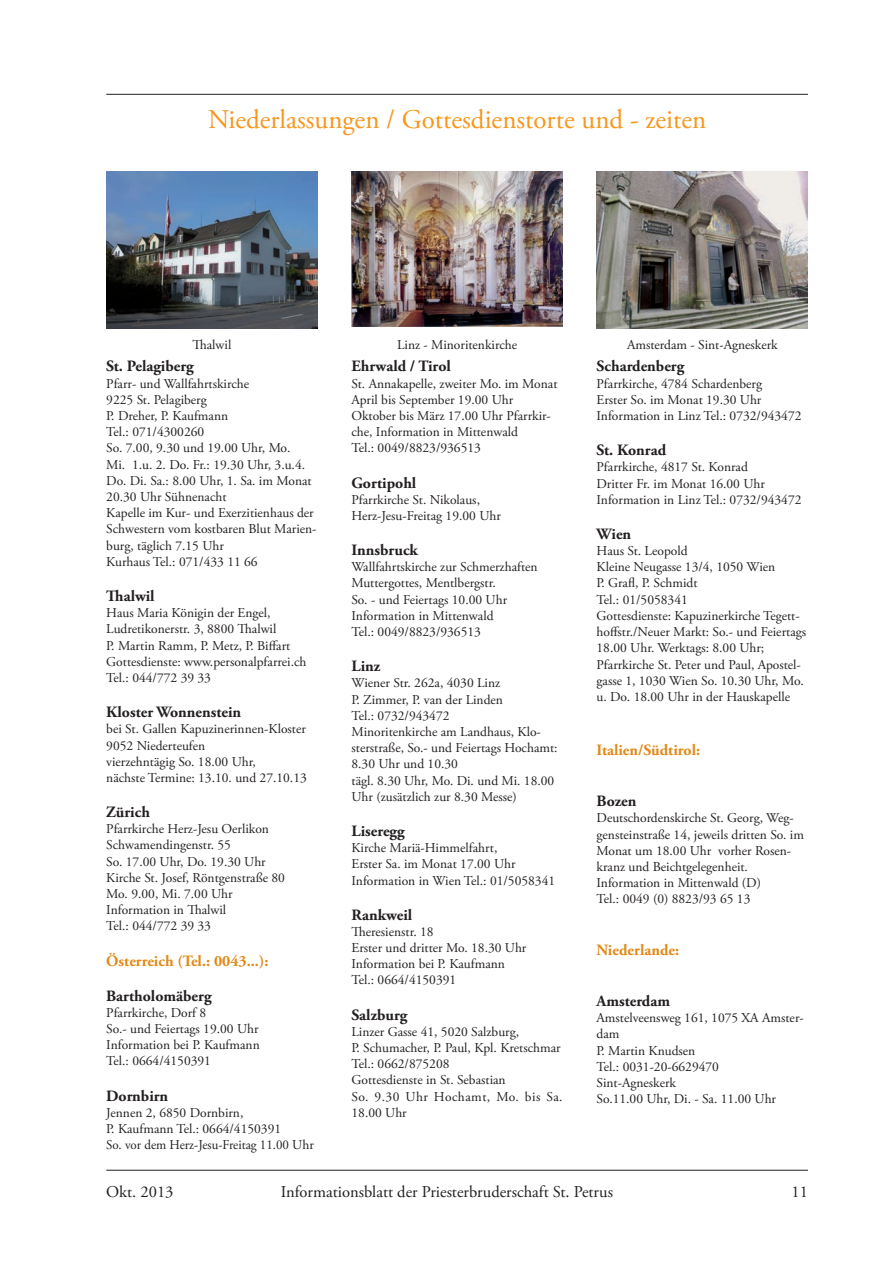
<style>
.page{position:relative;width:893px;height:1263px;background:#fff}
.page>*{position:absolute;margin:0;border:0;box-sizing:border-box;transform-origin:0 0}
.t1{font:27px "Adobe Garamond Pro";color:#f7971d}
.t2{font:16.5px "Adobe Garamond Pro";color:#231f20}
.t3{font:700 15.75px "Adobe Garamond Pro";color:#231f20}
.t4{font:700 15.75px "Adobe Garamond Pro";color:#e08918}
.t5{font:13.5px/16.2px "Adobe Garamond Pro";color:#231f20}
</style>
<div class="page">
<hr style="left:106px;top:1170px;width:702px;height:1px;background:#231f20">
<hr style="left:106px;top:94px;width:702px;height:1px;background:#231f20">
<img style="left:106px;top:171px;width:211px;height:158px">
<img style="left:352px;top:171px;width:211px;height:155px">
<img style="left:597px;top:171px;width:211px;height:158px">
<h1 class="t1" style="left:208px;top:103px;width:500px">Niederlassungen / Gottesdienstorte und - zeiten</h1>
<p class="t5" style="left:192px;top:337px;width:40px">Thalwil</p>
<p class="t5" style="left:397px;top:337px;width:122px">Linz - Minoritenkirche</p>
<p class="t5" style="left:627px;top:337px;width:152px">Amsterdam - Sint-Agneskerk</p>
<p class="t3" style="left:106px;top:357px;width:89px">St. Pelagiberg</p>
<p class="t5" style="left:106px;top:376px;width:212px">Pfarr- und Wallfahrtskirche<br>9225 St. Pelagiberg<br>P. Dreher, P. Kaufmann<br>Tel.: 071/4300260<br>So. 7.00, 9.30 und 19.00 Uhr, Mo.<br>Mi. 1.u. 2. Do. Fr.: 19.30 Uhr, 3.u.4.<br>Do. Di. Sa.: 8.00 Uhr, 1. Sa. im Monat<br>20.30 Uhr Sühnenacht<br>Kapelle im Kur- und Exerzitienhaus der<br>Schwestern vom kostbaren Blut Marien&shy;burg, täglich 7.15 Uhr<br>Kurhaus Tel.: 071/433 11 66</p>
<p class="t3" style="left:106px;top:587px;width:50px">Thalwil</p>
<p class="t5" style="left:106px;top:605px;width:202px">Haus Maria Königin der Engel,<br>Ludretikonerstr. 3, 8800 Thalwil<br>P. Martin Ramm, P. Metz, P. Biffart<br>Gottesdienste: www.personalpfarrei.ch<br>Tel.: 044/772 39 33</p>
<p class="t3" style="left:106px;top:703px;width:136px">Kloster Wonnenstein</p>
<p class="t5" style="left:106px;top:721px;width:202px">bei St. Gallen Kapuzinerinnen-Kloster<br>9052 Niederteufen<br>vierzehntägig So. 18.00 Uhr,<br>nächste Termine: 13.10. und 27.10.13</p>
<p class="t3" style="left:106px;top:803px;width:45px">Zürich</p>
<p class="t5" style="left:106px;top:821px;width:180px">Pfarrkirche Herz-Jesu Oerlikon<br>Schwamendingenstr. 55<br>So. 17.00 Uhr, Do. 19.30 Uhr<br>Kirche St. Josef, Röntgenstraße 80<br>Mo. 9.00, Mi. 7.00 Uhr<br>Information in Thalwil<br>Tel.: 044/772 39 33</p>
<p class="t4" style="left:106px;top:951px;width:164px">Österreich (Tel.: 0043...):</p>
<p class="t3" style="left:106px;top:986px;width:107px">Bartholomäberg</p>
<p class="t5" style="left:106px;top:1005px;width:155px">Pfarrkirche, Dorf 8<br>So.- und Feiertags 19.00 Uhr<br>Information bei P. Kaufmann<br>Tel.: 0664/4150391</p>
<p class="t3" style="left:106px;top:1086px;width:63px">Dornbirn</p>
<p class="t5" style="left:106px;top:1105px;width:209px">Jennen 2, 6850 Dornbirn,<br>P. Kaufmann Tel.: 0664/4150391<br>So. vor dem Herz-Jesu-Freitag 11.00 Uhr</p>
<p class="t3" style="left:351px;top:357px;width:101px">Ehrwald / Tirol</p>
<p class="t5" style="left:351px;top:376px;width:207px">St. Annakapelle, zweiter Mo. im Monat<br>April bis September 19.00 Uhr<br>Oktober bis März 17.00 Uhr Pfarrkir&shy;che, Information in Mittenwald<br>Tel.: 0049/8823/936513</p>
<p class="t3" style="left:351px;top:473px;width:66px">Gortipohl</p>
<p class="t5" style="left:351px;top:492px;width:151px">Pfarrkirche St. Nikolaus,<br>Herz-Jesu-Freitag 19.00 Uhr</p>
<p class="t3" style="left:351px;top:541px;width:68px">Innsbruck</p>
<p class="t5" style="left:351px;top:559px;width:188px">Wallfahrtskirche zur Schmerzhaften<br>Muttergottes, Mentlbergstr.<br>So. - und Feiertags 10.00 Uhr<br>Information in Mittenwald<br>Tel.: 0049/8823/936513</p>
<p class="t3" style="left:351px;top:657px;width:30px">Linz</p>
<p class="t5" style="left:351px;top:675px;width:208px">Wiener Str. 262a, 4030 Linz<br>P. Zimmer, P. van der Linden<br>Tel.: 0732/943472<br>Minoritenkirche am Landhaus, Klo&shy;sterstraße, So.- und Feiertags Hochamt:<br>8.30 Uhr und 10.30<br>tägl. 8.30 Uhr, Mo. Di. und Mi. 18.00<br>Uhr (zusätzlich zur 8.30 Messe)</p>
<p class="t3" style="left:351px;top:822px;width:55px">Liseregg</p>
<p class="t5" style="left:351px;top:840px;width:205px">Kirche Mariä-Himmelfahrt,<br>Erster Sa. im Monat 17.00 Uhr<br>Information in Wien Tel.: 01/5058341</p>
<p class="t3" style="left:351px;top:905px;width:62px">Rankweil</p>
<p class="t5" style="left:351px;top:924px;width:176px">Theresienstr. 18<br>Erster und dritter Mo. 18.30 Uhr<br>Information bei P. Kaufmann<br>Tel.: 0664/4150391</p>
<p class="t3" style="left:351px;top:1005px;width:58px">Salzburg</p>
<p class="t5" style="left:351px;top:1024px;width:213px">Linzer Gasse 41, 5020 Salzburg,<br>P. Schumacher, P. Paul, Kpl. Kretschmar<br>Tel.: 0662/875208<br>Gottesdienste in St. Sebastian<br>So. 9.30 Uhr Hochamt, Mo. bis Sa.<br>18.00 Uhr</p>
<p class="t3" style="left:597px;top:357px;width:89px">Schardenberg</p>
<p class="t5" style="left:597px;top:376px;width:206px">Pfarrkirche, 4784 Schardenberg<br>Erster So. im Monat 19.30 Uhr<br>Information in Linz Tel.: 0732/943472</p>
<p class="t3" style="left:597px;top:441px;width:71px">St. Konrad</p>
<p class="t5" style="left:597px;top:459px;width:206px">Pfarrkirche, 4817 St. Konrad<br>Dritter Fr. im Monat 16.00 Uhr<br>Information in Linz Tel.: 0732/943472</p>
<p class="t3" style="left:597px;top:525px;width:36px">Wien</p>
<p class="t5" style="left:597px;top:543px;width:211px">Haus St. Leopold<br>Kleine Neugasse 13/4, 1050 Wien<br>P. Grafl, P. Schmidt<br>Tel.: 01/5058341<br>Gottesdienste: Kapuzinerkirche Tegett&shy;hoffstr./Neuer Markt: So.- und Feiertags<br>18.00 Uhr. Werktags: 8.00 Uhr;<br>Pfarrkirche St. Peter und Paul, Apostel&shy;gasse 1, 1030 Wien So. 10.30 Uhr, Mo. u. Do. 18.00 Uhr in der Hauskapelle</p>
<p class="t4" style="left:597px;top:741px;width:105px">Italien/Südtirol:</p>
<p class="t3" style="left:597px;top:792px;width:41px">Bozen</p>
<p class="t5" style="left:597px;top:810px;width:209px">Deutschordenskirche St. Georg, Weg&shy;gensteinstraße 14, jeweils dritten So. im Monat um 18.00 Uhr vorher Rosen&shy;kranz und Beichtgelegenheit.<br>Information in Mittenwald (D)<br>Tel.: 0049 (0) 8823/93 65 13</p>
<p class="t4" style="left:597px;top:940px;width:84px">Niederlande:</p>
<p class="t3" style="left:597px;top:992px;width:75px">Amsterdam</p>
<p class="t5" style="left:597px;top:1010px;width:209px">Amstelveensweg 161, 1075 XA Amster&shy;dam<br>P. Martin Knudsen<br>Tel.: 0031-20-6629470<br>Sint-Agneskerk<br>So.11.00 Uhr, Di. - Sa. 11.00 Uhr</p>
<p class="t2" style="left:106px;top:1181px;width:69px">Okt. 2013</p>
<p class="t2" style="left:281px;top:1181px;width:334px">Informationsblatt der Priesterbruderschaft St. Petrus</p>
<p class="t2" style="left:791px;top:1181px;width:18px">11</p>
</div>
